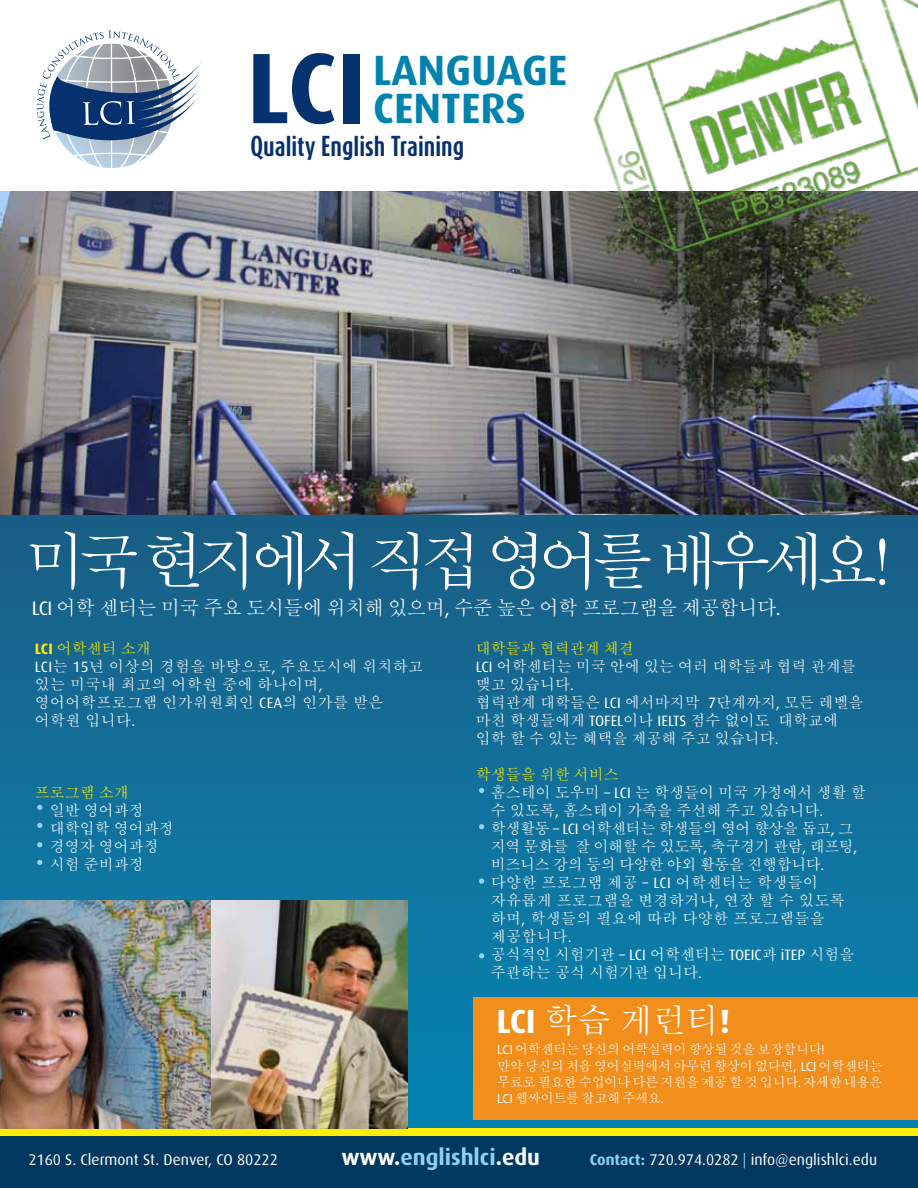
<style>
.page{position:relative;width:918px;height:1188px;background:#fff}
.page>*{position:absolute;margin:0;border:0;box-sizing:border-box;transform-origin:0 0}
.t1{font:700 100.5px "Dax";color:#06316f}
.t2{font:500 62.7px "Adobe Myungjo Std";letter-spacing:-.15em;color:#fff}
.t3{font:700 42.45px/37.5px "Dax";color:#0282af}
.t4{font:500 33.6px "Adobe Myungjo Std";color:#fff}
.t5{font:700 24px "Dax Compact";color:#06316f}
.t6{font:700 22.5px "Dax";color:#8cd2f1}
.t7{font:500 19.5px "Adobe Myungjo Std";letter-spacing:-.03em;color:#fff}
.t8{font:15.45px "Dax";color:#fff}
.t9{font:500 15px/18px "Adobe Myungjo Std";color:#fff}
.t10{font:500 15px/18px "Adobe Myungjo Std";letter-spacing:.025em;color:#fff}
.t11{font:500 15px "Adobe Myungjo Std";color:#ffed00}
.t12{font:500 13.05px/16.4px "Adobe Myungjo Std";letter-spacing:-.025em;color:#fff}
.s1{font-family:"Dax";font-weight:400}
.s2{font-family:"Dax";font-weight:700;color:#ffed00}
.s3{color:#ffed00}
.s4{font-family:"Dax";font-weight:700}
.s5{font-family:"Myriad Pro";font-weight:400}
.s6{color:#fff}
.s7{font-weight:700;color:#8cd2f1}
.s8{color:#8cd2f1}
</style>
<div class="page">
<img style="left:0;top:191px;width:918px;height:325px">
<div style="left:0;top:516px;width:918px;height:630px;background:linear-gradient(to bottom,#1b5f86,#0485b3)"></div>
<div style="left:0;top:1134px;width:918px;height:54px;background:#00385f"></div>
<div style="left:0;top:1128px;width:918px;height:8px;background:#ffed00"></div>
<img style="left:0;top:900px;width:212px;height:228px">
<img style="left:212px;top:900px;width:196px;height:228px">
<svg style="left:37px;top:30px;width:164px;height:138px"></svg>
<div style="left:473px;top:997px;width:445px;height:123px;background:#f18e1c"></div>
<svg style="left:479px;top:788px;width:5px;height:5px"></svg>
<svg style="left:479px;top:824px;width:5px;height:5px"></svg>
<svg style="left:479px;top:879px;width:5px;height:5px"></svg>
<svg style="left:479px;top:953px;width:5px;height:5px"></svg>
<svg style="left:37px;top:805px;width:5px;height:5px"></svg>
<svg style="left:37px;top:823px;width:5px;height:5px"></svg>
<svg style="left:37px;top:842px;width:5px;height:5px"></svg>
<svg style="left:37px;top:860px;width:5px;height:5px"></svg>
<img style="left:520px;top:0;width:398px;height:327px">
<h1 class="t1" style="left:247px;top:31px;width:121px">LCI</h1>
<h3 class="t3" style="left:373px;top:52px;width:196px">LANGUAGE<br>CENTERS</h3>
<h3 class="t5" style="left:251px;top:131px;width:215px">Quality English Training</h3>
<h2 class="t2" style="left:24px;top:530px;width:872px">미국 현지에서 직접 영어를 배우세요!</h2>
<h3 class="t7" style="left:32px;top:598px;width:750px"><span class="s1">LCI</span> 어학 센터는 미국 주요 도시들에 위치해 있으며<span class="s1">,</span> 수준 높은 어학 프로그램을 제공합니다<span class="s1">.</span></h3>
<p class="t10" style="left:35px;top:640px;width:390px"><span class="s2">LCI</span> <span class="s3">어학센터 소개<br></span><span class="s1">LCI</span>는 <span class="s1">15</span>년 이상의 경험을 바탕으로<span class="s1">,</span> 주요도시에 위치하고 있는 미국내 최고의 어학원 중에 하나이며<span class="s1">, </span>영어어학프로그램 인가위원회인 <span class="s1">CEA</span>의 인가를 받은 어학원 입니다<span class="s1">.</span></p>
<p class="t9" style="left:476px;top:640px;width:389px"><span class="s3">대학들과 협력관계 체결<br></span><span class="s1">LCI</span> 어학센터는 미국 안에 있는 여러 대학들과 협력 관계를 맺고 있습니다<span class="s1">.<br></span>협력관계 대학들은 <span class="s1">LCI</span> 에서마지막 <span class="s1">7</span>단계까지<span class="s1">,</span> 모든 레벨을 마친 학생들에게 <span class="s1">TOFEL</span>이나 <span class="s1">IELTS</span> 점수 없이도 대학교에 입학 할 수 있는 혜택을 제공해 주고 있습니다<span class="s1">.</span></p>
<p class="t9" style="left:491px;top:766px;width:376px;text-indent:-15px"><span class="s3">학생들을 위한 서비스<br></span>홈스테이 도우미 <span class="s1">– LCI</span> 는 학생들이 미국 가정에서 생활 할 수 있도록<span class="s1">,</span> 홈스테이 가족을 주선해 주고 있습니다<span class="s1">. </span>학생활동 <span class="s1">– LCI</span> 어학센터는 학생들의 영어 향상을 돕고<span class="s1">,</span> 그 지역 문화를 잘 이해할 수 있도록<span class="s1">,</span> 축구경기 관람<span class="s1">,</span> 래프팅<span class="s1">, </span>비즈니스 강의 등의 다양한 야외 활동을 진행합니다<span class="s1">. </span>다양한 프로그램 제공 <span class="s1">– LCI</span> 어학센터는 학생들이 자유롭게 프로그램을 변경하거나<span class="s1">,</span> 연장 할 수 있도록 하며<span class="s1">,</span> 학생들의 필요에 따라 다양한 프로그램들을 제공합니다<span class="s1">.<br></span>공식적인 시험기관 <span class="s1">– LCI</span> 어학센터는 <span class="s1">TOEIC</span>과 <span class="s1">iTEP</span> 시험을 주관하는 공식 시험기관 입니다<span class="s1">.</span></p>
<h3 class="t4" style="left:496px;top:1003px;width:235px"><span class="s4">LCI</span> 학습 게런티<span class="s4">!</span></h3>
<p class="t12" style="left:497px;top:1041px;width:387px"><span class="s5">LCI</span> 어학센터는 당신의 어학실력이 향상될 것을 보장합니다<span class="s5">!<br></span>만약 당신의 처음 영어실력에서 아무런 향상이 없다면<span class="s5">, LCI</span> 어학센터는 무료로 필요한수업이나다른지원을 제공 할 것 입니다<span class="s5">.</span> 자세한 내용은<br><span class="s5">LCI</span> 웹싸이트를 참고해 주세요<span class="s5">.</span></p>
<p class="t11" style="left:35px;top:785px;width:96px">프로그램 소개</p>
<p class="t9" style="left:50px;top:802px;width:126px">일반 영어과정 대학입학 영어과정 경영자 영어과정 시험 준비과정</p>
<p class="t8" style="left:28px;top:1151px;width:251px">2160 S. Clermont St. Denver, CO 80222</p>
<h3 class="t6" style="left:341px;top:1144px;width:200px"><span class="s6">www.</span>englishlci<span class="s6">.edu</span></h3>
<p class="t8" style="left:590px;top:1151px;width:289px"><span class="s7">Contact:</span> 720.974.0282 <span class="s8">|</span> info@englishlci.edu</p>
</div>
